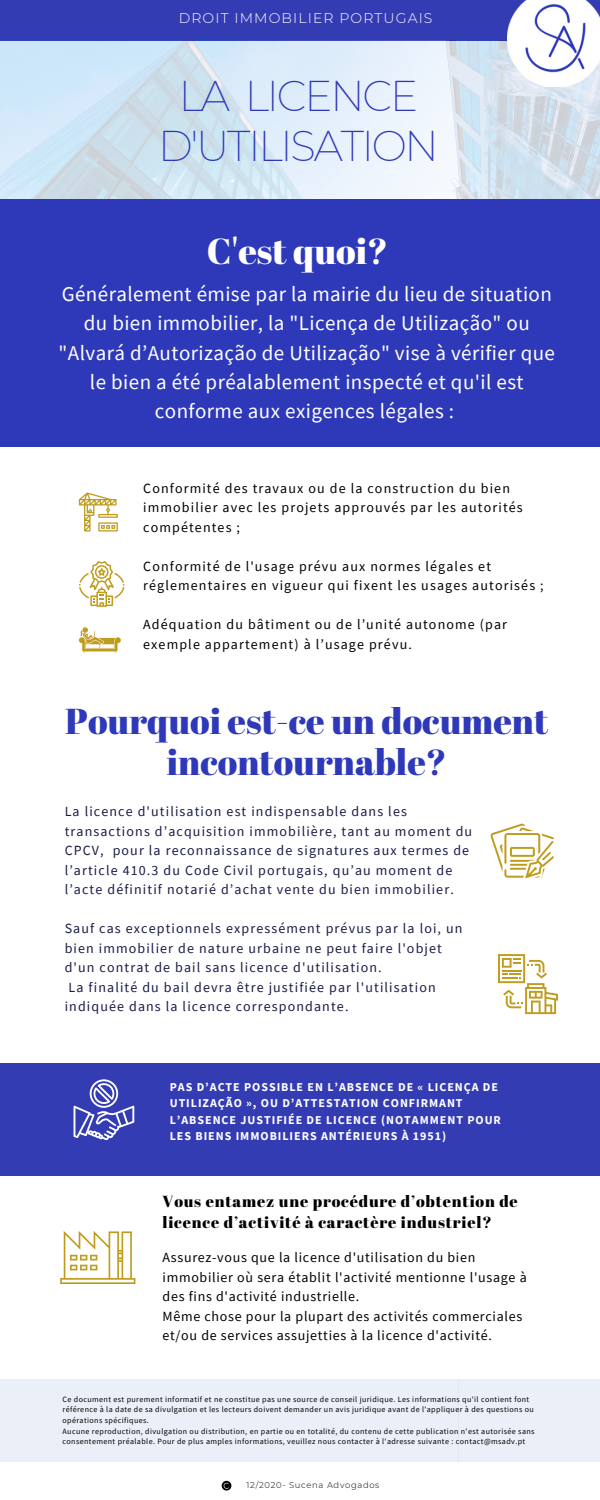
<style>
.page{position:relative;width:600px;height:1500px;background:#fff}
.page>*{position:absolute;margin:0;border:0;box-sizing:border-box;transform-origin:0 0}
.t1{font:200 42px/50.2px "Montserrat";letter-spacing:-.055em;color:#2e39b9;text-align:center}
.t2{font:36px/41.2px "Abril Fatface";color:#2e39b9;text-align:center}
.t3{font:36px "Abril Fatface";color:#fff}
.t4{font:21px/29.2px "Source Sans Pro";letter-spacing:.02em;color:#fff;text-align:center}
.t5{font:16px/21.8px "Abril Fatface";letter-spacing:.05em;color:#000}
.t6{font:14px/19.5px "Source Sans Pro";letter-spacing:.08em;color:#191b48}
.t7{font:14px/19.5px "Source Sans Pro";letter-spacing:.08em;color:#000}
.t8{font:14px/19.5px "Source Sans Pro";letter-spacing:.05em;color:#000}
.t9{font:300 14px "Montserrat";letter-spacing:.08em;color:#fff}
.t10{font:700 12px/16.5px "Source Sans Pro";letter-spacing:.08em;color:#fff}
.t11{font:300 8.4px "Montserrat";letter-spacing:.08em;color:#000}
.t12{font:8px/10.7px "Source Sans Pro";letter-spacing:.05em;color:#000}
</style>
<div class="page">
<div style="left:0;top:1063px;width:600px;height:113px;background:#343cb4"></div>
<div style="left:0;top:0;width:600px;height:41px;background:#343cb4"></div>
<svg style="left:222px;top:1481px;width:9px;height:10px"></svg>
<svg style="left:79px;top:493px;width:39px;height:39px"></svg>
<svg style="left:79px;top:561px;width:45px;height:46px"></svg>
<svg style="left:79px;top:627px;width:42px;height:26px"></svg>
<svg style="left:74px;top:1079px;width:60px;height:61px"></svg>
<svg style="left:490px;top:824px;width:64px;height:55px"></svg>
<svg style="left:60px;top:1231px;width:75px;height:53px"></svg>
<svg style="left:498px;top:954px;width:60px;height:60px"></svg>
<img style="left:0;top:41px;width:600px;height:159px">
<img style="left:507px;top:0;width:93px;height:87px">
<div style="left:0;top:200px;width:600px;height:247px;background:#2e39b9"></div>
<div style="left:0;top:1379px;width:458px;height:83px;background:#ebf0f8"></div>
<div style="left:458px;top:1379px;width:142px;height:83px;background:#ebf0f8"></div>
<p class="t9" style="left:179px;top:10px;width:255px">DROIT IMMOBILIER PORTUGAIS</p>
<p class="t1" style="left:158px;top:71px;width:282px">LA LICENCE<br>D'UTILISATION</p>
<p class="t3" style="left:207px;top:225px;width:183px">C'est quoi?</p>
<p class="t4" style="left:59px;top:279px;width:498px">Généralement émise par la mairie du lieu de situation du bien immobilier, la "Licença de Utilização" ou "Alvará d’Autorização de Utilização" vise à vérifier que le bien a été préalablement inspecté et qu'il est conforme aux exigences légales :</p>
<p class="t7" style="left:143px;top:478px;width:381px">Conformité des travaux ou de la construction du bien immobilier avec les projets approuvés par les autorités compétentes ;</p>
<p class="t7" style="left:143px;top:556px;width:402px">Conformité de l'usage prévu aux normes légales et réglementaires en vigueur qui fixent les usages autorisés ;</p>
<p class="t7" style="left:143px;top:615px;width:365px">Adéquation du bâtiment ou de l’unité autonome (par exemple appartement) à l’usage prévu.</p>
<p class="t2" style="left:65px;top:699px;width:485px">Pourquoi est-ce un document incontournable?</p>
<p class="t6" style="left:65px;top:801px;width:409px">La licence d'utilisation est indispensable dans les transactions d’acquisition immobilière, tant au moment du CPCV, pour la reconnaissance de signatures aux termes de l’article 410.3 du Code Civil portugais, qu’au moment de l’acte définitif notarié d’achat vente du bien immobilier.</p>
<p class="t6" style="left:65px;top:918px;width:399px">Sauf cas exceptionnels expressément prévus par la loi, un bien immobilier de nature urbaine ne peut faire l'objet d'un contrat de bail sans licence d'utilisation.</p>
<p class="t6" style="left:65px;top:977px;width:373px">La finalité du bail devra être justifiée par l'utilisation indiquée dans la licence correspondante.</p>
<p class="t10" style="left:170px;top:1078px;width:333px">PAS D’ACTE POSSIBLE EN L’ABSENCE DE « LICENÇA DE UTILIZAÇÃO », OU D’ATTESTATION CONFIRMANT L’ABSENCE JUSTIFIÉE DE LICENCE (NOTAMMENT POUR LES BIENS IMMOBILIERS ANTÉRIEURS À 1951)</p>
<p class="t5" style="left:163px;top:1190px;width:357px">Vous entamez une procédure d’obtention de licence d’activité à caractère industriel?</p>
<p class="t8" style="left:163px;top:1248px;width:366px">Assurez-vous que la licence d'utilisation du bien immobilier où sera établit l'activité mentionne l'usage à des fins d'activité industrielle.</p>
<p class="t8" style="left:163px;top:1306px;width:361px">Même chose pour la plupart des activités commerciales et/ou de services assujetties à la licence d'activité.</p>
<p class="t12" style="left:63px;top:1394px;width:473px">Ce document est purement informatif et ne constitue pas une source de conseil juridique. Les informations qu'il contient font référence à la date de sa divulgation et les lecteurs doivent demander un avis juridique avant de l'appliquer à des questions ou opérations spécifiques.</p>
<p class="t12" style="left:63px;top:1426px;width:474px">Aucune reproduction, divulgation ou distribution, en partie ou en totalité, du contenu de cette publication n'est autorisée sans consentement préalable. Pour de plus amples informations, veuillez nous contacter à l'adresse suivante : contact@msadv.pt</p>
<p class="t11" style="left:247px;top:1480px;width:134px">12/2020- Sucena Advogados</p>
</div>
